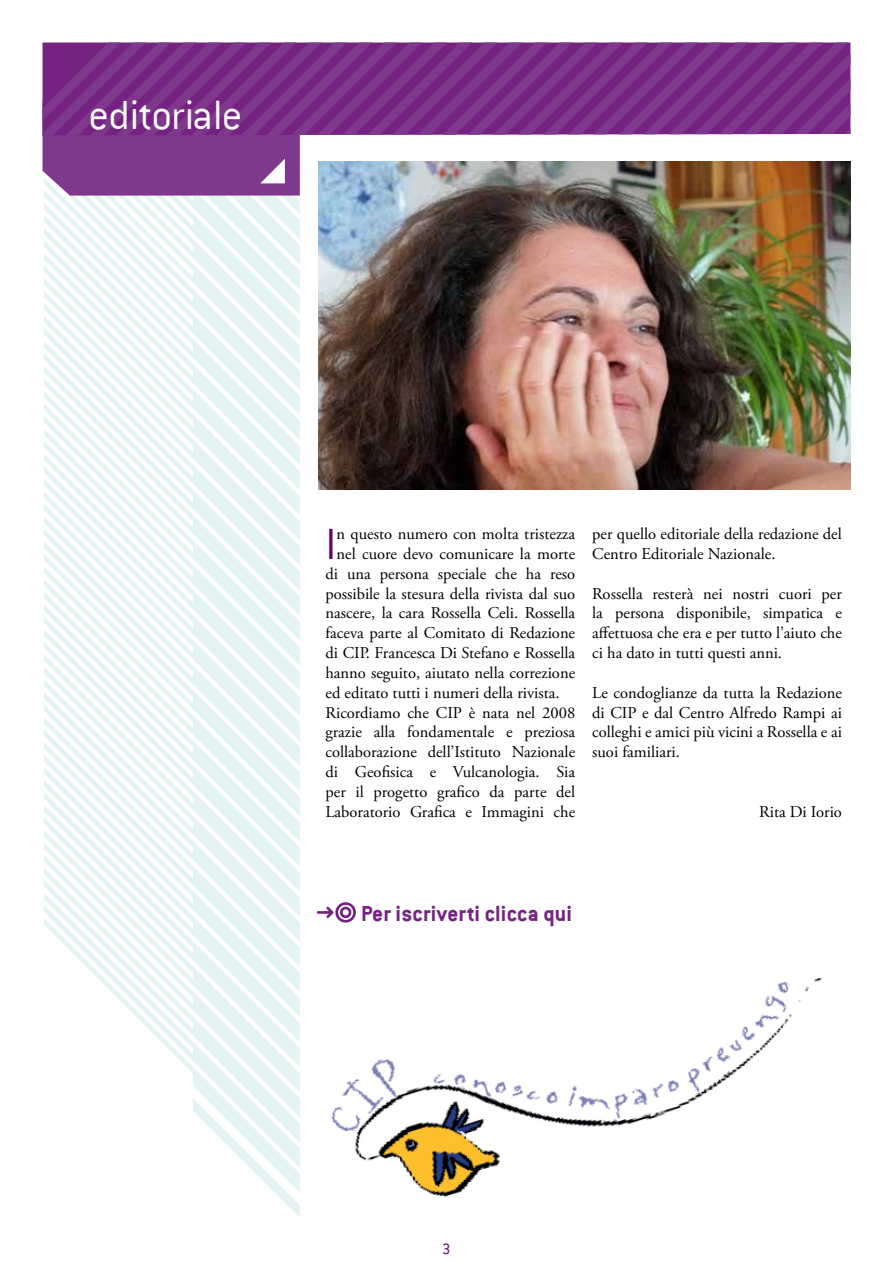
<style>
.page{position:relative;width:893px;height:1263px;background:#fff}
.page>*{position:absolute;margin:0;border:0;box-sizing:border-box;transform-origin:0 0}
.t1{font:300 48px "Conduit ITC";color:#606}
.t2{font:300 45px "Conduit ITC";letter-spacing:-.015em;color:#fff}
.t3{font:700 24px "Conduit ITC";letter-spacing:.01em;color:#762283}
.t4{font:16.5px/19.8px "Adobe Garamond Pro";color:#000;text-align:justify}
.t5{font:500 16.5px "Conduit ITC";color:#762283}
</style>
<div class="page">
<svg style="left:44px;top:196px;width:256px;height:1021px;fill:#ebf7f6"></svg>
<div style="left:43px;top:135px;width:257px;height:61px;background:#7f398c"></div>
<svg style="left:43px;top:43px;width:807px;height:92px;fill:#792a86"></svg>
<img style="left:331px;top:977px;width:491px;height:220px">
<svg style="left:317px;top:902px;width:39px;height:20px"></svg>
<img style="left:319px;top:162px;width:531px;height:327px">
<h2 class="t2" style="left:89px;top:91px;width:155px">editoriale</h2>
<h1 class="t1" style="left:325px;top:518px;width:13px">I</h1>
<p class="t4" style="left:336px;top:525px;width:240px">n questo numero con molta tristezza</p>
<p class="t4" style="left:336px;top:544px;width:240px">nel cuore devo comunicare la morte</p>
<p class="t4" style="left:325px;top:564px;width:251px">di una persona speciale che ha reso</p>
<p class="t4" style="left:325px;top:584px;width:251px">possibile la stesura della rivista dal suo</p>
<p class="t4" style="left:325px;top:604px;width:251px">nascere, la cara Rossella Celi. Rossella</p>
<p class="t4" style="left:325px;top:624px;width:251px">faceva parte al Comitato di Redazione</p>
<p class="t4" style="left:325px;top:643px;width:251px">di CIP. Francesca Di Stefano e Rossella</p>
<p class="t4" style="left:325px;top:663px;width:251px">hanno seguito, aiutato nella correzione</p>
<p class="t4" style="left:325px;top:683px;width:236px">ed editato tutti i numeri della rivista.</p>
<p class="t4" style="left:325px;top:703px;width:251px">Ricordiamo che CIP è nata nel 2008</p>
<p class="t4" style="left:325px;top:723px;width:251px">grazie alla fondamentale e preziosa</p>
<p class="t4" style="left:325px;top:742px;width:251px">collaborazione dell’Istituto Nazionale</p>
<p class="t4" style="left:325px;top:762px;width:251px">di Geofisica e Vulcanologia. Sia</p>
<p class="t4" style="left:325px;top:782px;width:251px">per il progetto grafico da parte del</p>
<p class="t4" style="left:325px;top:802px;width:251px">Laboratorio Grafica e Immagini che</p>
<p class="t4" style="left:592px;top:525px;width:251px">per quello editoriale della redazione del<br>Centro Editoriale Nazionale.</p>
<p class="t4" style="left:592px;top:584px;width:251px">Rossella resterà nei nostri cuori per la persona disponibile, simpatica e affettuosa che era e per tutto l’aiuto che ci ha dato in tutti questi anni.</p>
<p class="t4" style="left:592px;top:683px;width:251px">Le condoglianze da tutta la Redazione di CIP e dal Centro Alfredo Rampi ai colleghi e amici più vicini a Rossella e ai suoi familiari.</p>
<p class="t4" style="left:759px;top:802px;width:84px">Rita Di Iorio</p>
<h3 class="t3" style="left:361px;top:899px;width:212px">Per iscriverti clicca qui</h3>
<p class="t5" style="left:442px;top:1239px;width:10px">3</p>
</div>
